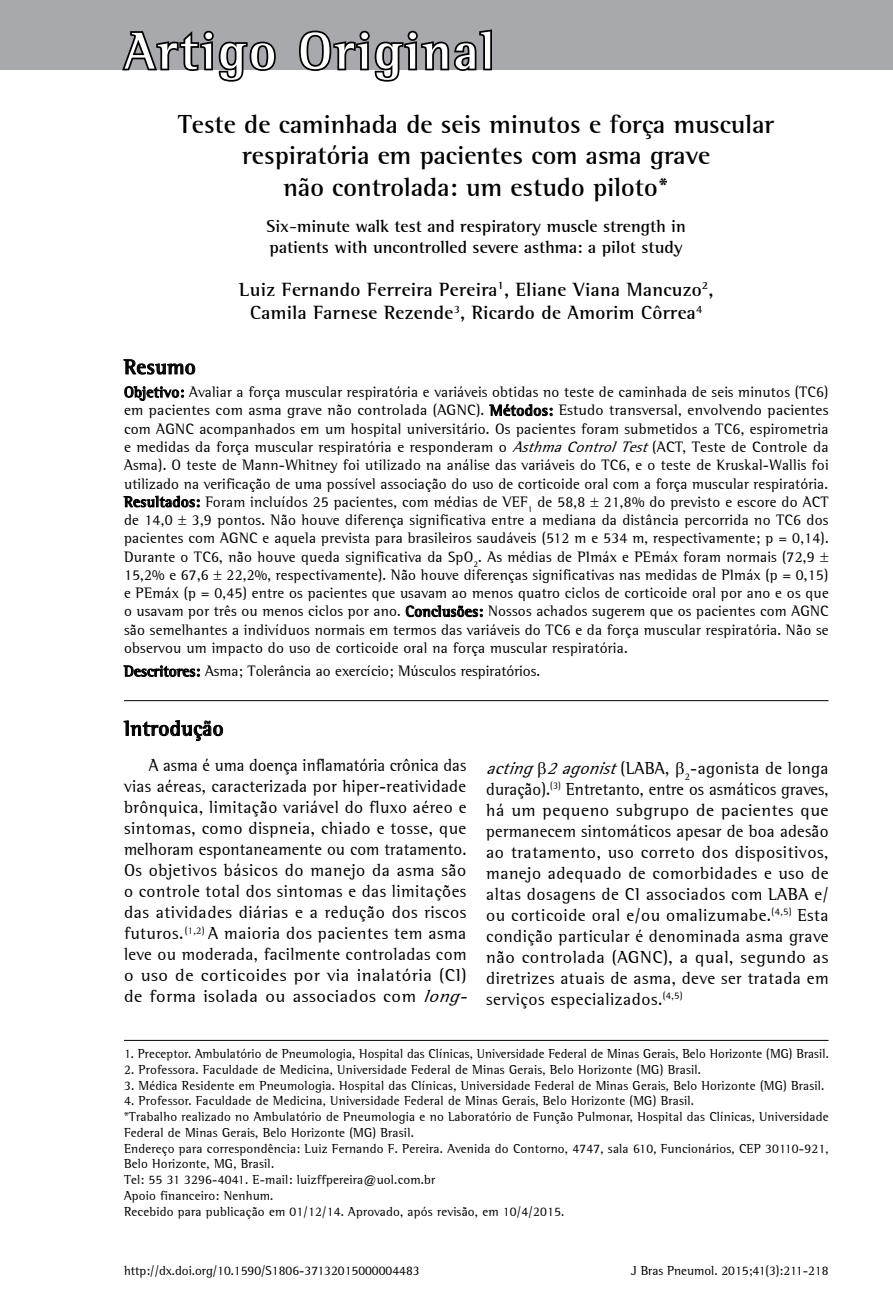
<style>
.page{position:relative;width:893px;height:1315px;background:#fff}
.page>*{position:absolute;margin:0;border:0;box-sizing:border-box;transform-origin:0 0}
.t1{font:700 52.5px "Libre Semi Serif S Si";letter-spacing:.05em;color:#fff}
.t2{font:700 26.25px/31.5px "Libre Semi Serif S Si";color:#000;text-align:center}
.t3{font:700 21px "Libre Semi Serif S Si";letter-spacing:.015em;color:#000}
.t4{font:700 19.25px/23.1px "Libre Semi Serif S Si";letter-spacing:.015em;color:#000;text-align:center}
.t5{font:17.5px/21px "Libre Semi Serif S Si";letter-spacing:.025em;color:#000;scale:.95 1}
.t6{font:17.5px/21px "Libre Semi Serif S Si";letter-spacing:.025em;color:#000;text-align:justify}
.t7{font:700 17.5px/21px "Libre Semi Serif S Si";color:#000}
.t8{font:15.22px/18.2px "Libre Semi Serif S Si";letter-spacing:.015em;color:#000;text-align:justify}
.t9{font:13.12px/15.8px "Libre Semi Serif S Si";letter-spacing:.015em;color:#000}
.s1{font-weight:700}
.s2{font-style:italic}
</style>
<div class="page">
<div style="left:0;top:0;width:893px;height:70px;background:#a7a9ac"></div>
<hr style="left:124px;top:700px;width:704px;height:1px;background:#000">
<svg style="left:124px;top:359px;width:71px;height:15px"></svg>
<svg style="left:125px;top:386px;width:59px;height:14px"></svg>
<svg style="left:489px;top:403px;width:63px;height:13px"></svg>
<svg style="left:124px;top:496px;width:76px;height:11px"></svg>
<svg style="left:406px;top:605px;width:77px;height:12px"></svg>
<svg style="left:124px;top:665px;width:76px;height:11px"></svg>
<hr style="left:124px;top:1040px;width:704px;height:1px;background:#000">
<svg style="left:124px;top:720px;width:99px;height:21px"></svg>
<svg style="left:122px;top:30px;width:154px;height:52px"></svg>
<svg style="left:299px;top:29px;width:193px;height:53px"></svg>
<h1 class="t1" style="left:124px;top:19px;width:372px">Artigo Original</h1>
<h2 class="t2" style="left:178px;top:108px;width:597px">Teste de caminhada de seis minutos e força muscular respiratória em pacientes com asma grave<br>não controlada: um estudo piloto*</h2>
<p class="t7" style="left:267px;top:215px;width:421px">Six-minute walk test and respiratory muscle strength in patients with uncontrolled severe asthma: a pilot study</p>
<p class="t4" style="left:239px;top:278px;width:476px">Luiz Fernando Ferreira Pereira<sup>1</sup>, Eliane Viana Mancuzo<sup>2</sup>,<br>Camila Farnese Rezende<sup>3</sup>, Ricardo de Amorim Côrrea<sup>4</sup></p>
<h3 class="t3" style="left:124px;top:354px;width:73px">Resumo</h3>
<p class="t8" style="left:124px;top:383px;width:706px"><span class="s1">Objetivo:</span> Avaliar a força muscular respiratória e variáveis obtidas no teste de caminhada de seis minutos (TC6) em pacientes com asma grave não controlada (AGNC). <span class="s1">Métodos:</span> Estudo transversal, envolvendo pacientes com AGNC acompanhados em um hospital universitário. Os pacientes foram submetidos a TC6, espirometria e medidas da força muscular respiratória e responderam o <span class="s2">AsthmaControlTest</span>(ACT, Teste de Controle da Asma). O teste de Mann-Whitney foi utilizado na análise das variáveis do TC6, e o teste de Kruskal-Wallis foi utilizado na verificação de uma possível associação do uso de corticoide oral com a força muscular respiratória.<br><span class="s1">Resultados:</span> Foram incluídos 25 pacientes, com médias de VEF<sub>1</sub> de 58,8 21,8% do previsto e escore do ACT de 14,0</p>
<p class="t8" style="left:124px;top:511px;width:706px;text-align:left;text-indent:68px">3,9 pontos. Não houve diferença significativa entre a mediana da distância percorrida no TC6 dos pacientes com AGNC e aquela prevista para brasileiros saudáveis (512 m e 534 m, respectivamente; p = 0,14).<br>Durante o TC6, não houve queda significativa da SpO<sub>2</sub>. As médias de PImáx e PEmáx foram normais (72,9<br>15,2% e 67,6 22,2%, respectivamente). Não houve diferenças significativas nas medidas de PImáx (p = 0,15) e PEmáx (p = 0,45) entre os pacientes que usavam ao menos quatro ciclos de corticoide oral por ano e os que o usavam por três ou menos ciclos por ano. <span class="s1">Conclusões:</span> Nossos achados sugerem que os pacientes com AGNC são semelhantes a indivíduos normais em termos das variáveis do TC6 e da força muscular respiratória. Não se observou um impacto do uso de corticoide oral na força muscular respiratória.</p>
<p class="t8" style="left:124px;top:662px;width:417px"><span class="s1">Descritores:</span> Asma; Tolerância ao exercício; Músculos respiratórios.</p>
<h3 class="t3" style="left:124px;top:715px;width:101px">Introdução</h3>
<p class="t5" style="left:124px;top:755px;width:370px;text-indent:25px">A asma é uma doença inflamatória crônica das vias aéreas, caracterizada por hiper-reatividade brônquica, limitação variável do fluxo aéreo e sintomas, como dispneia, chiado e tosse, que melhoram espontaneamente ou com tratamento.<br>Os objetivos básicos do manejo da asma são o controle total dos sintomas e das limitações das atividades diárias e a redução dos riscos futuros.<sup>(1,2)</sup> A maioria dos pacientes tem asma leve ou moderada, facilmente controladas com o uso de corticoides por via inalatória (CI) de forma isolada ou associados com <span class="s2">long-</span></p>
<p class="t6" style="left:486px;top:757px;width:344px"><span class="s2">acting 2agonist</span>(LABA, <sub>2</sub>-agonista de longa duração).<sup>(3)</sup> Entretanto, entre os asmáticos graves, há um pequeno subgrupo de pacientes que permanecem sintomáticos apesar de boa adesão ao tratamento, uso correto dos dispositivos, manejo adequado de comorbidades e uso de altas dosagens de CI associados com LABA e/ ou corticoide oral e/ou omalizumabe.<sup>(4,5)</sup> Esta condição particular é denominada asma grave não controlada (AGNC), a qual, segundo as diretrizes atuais de asma, deve ser tratada em serviços especializados.<sup>(4,5)</sup></p>
<p class="t9" style="left:124px;top:1045px;width:706px">1. Preceptor. Ambulatório de Pneumologia, Hospital das Clínicas, Universidade Federal de Minas Gerais, Belo Horizonte (MG) Brasil.</p>
<p class="t9" style="left:124px;top:1061px;width:578px">2. Professora. Faculdade de Medicina, Universidade Federal de Minas Gerais, Belo Horizonte (MG) Brasil.</p>
<p class="t9" style="left:124px;top:1077px;width:702px">3. Médica Residente em Pneumologia. Hospital das Clínicas, Universidade Federal de Minas Gerais, Belo Horizonte (MG) Brasil.</p>
<p class="t9" style="left:124px;top:1093px;width:706px">4. Professor. Faculdade de Medicina, Universidade Federal de Minas Gerais, Belo Horizonte (MG) Brasil.<br>*Trabalho realizado no Ambulatório de Pneumologia e no Laboratório de Função Pulmonar, Hospital das Clínicas, Universidade Federal de Minas Gerais, Belo Horizonte (MG) Brasil.<br>Endereço para correspondência: Luiz Fernando F. Pereira. Avenida do Contorno, 4747, sala 610, Funcionários, CEP 30110-921, Belo Horizonte, MG, Brasil.<br>Tel: 55 31 3296-4041. E-mail: luizffpereira@uol.com.br<br>Apoio financeiro: Nenhum.<br>Recebido para publicação em 01/12/14. Aprovado, após revisão, em 10/4/2015.</p>
<p class="t9" style="left:124px;top:1263px;width:297px">http://dx.doi.org/10.1590/S1806-37132015000004483</p>
<p class="t9" style="left:631px;top:1263px;width:199px">J Bras Pneumol. 2015;41(3):211-218</p>
</div>
